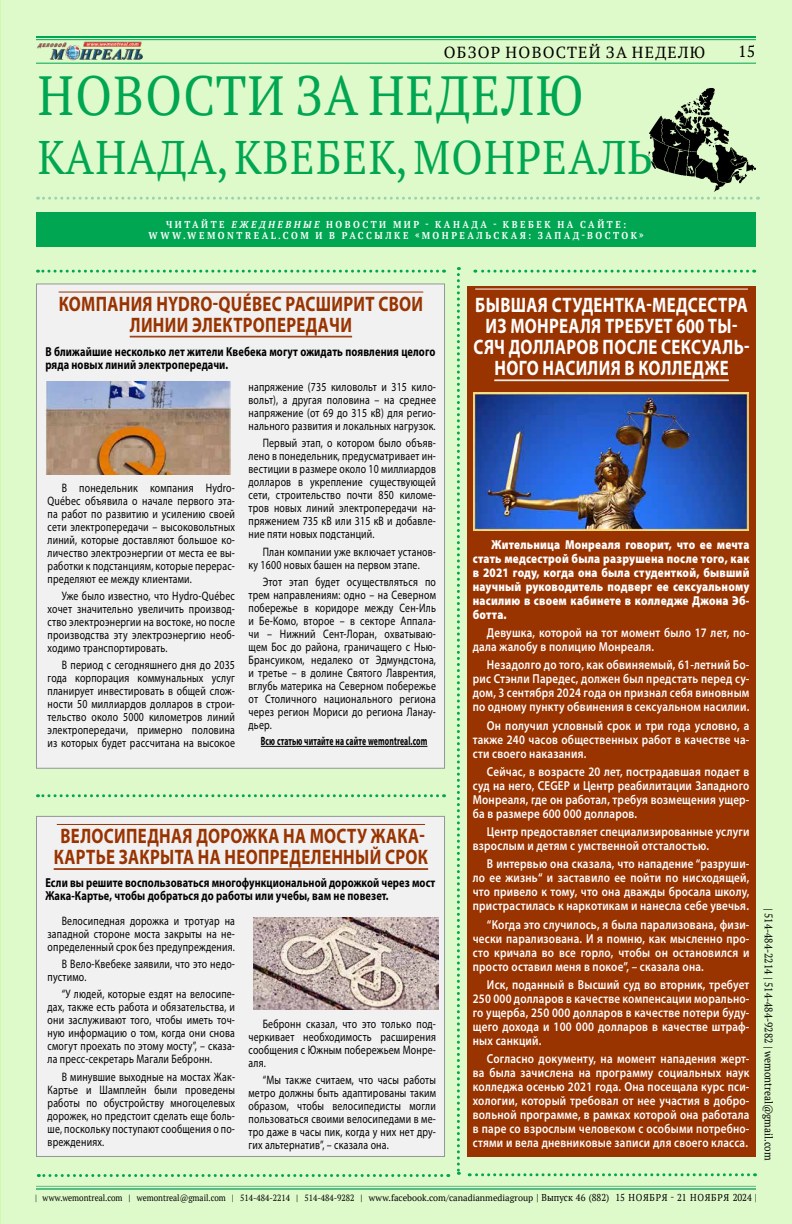
<style>
.page{position:relative;width:792px;height:1224px;background:#defaca}
.page>*{position:absolute;margin:0;border:0;box-sizing:border-box;transform-origin:0 0}
.t1{font:55px "PT Serif";letter-spacing:.03em;color:#00a651;scale:.9 1}
.t2{font:47px "PT Serif";letter-spacing:.03em;color:#00a651;scale:.9 1}
.t3{font:700 21px/21px "Myriad Pro";letter-spacing:.02em;color:#fff;text-align:center;scale:.8 1}
.t4{font:700 21px/21px "Myriad Pro";letter-spacing:.02em;color:#930;text-align:center;scale:.8 1}
.t5{font:16px "PT Serif";letter-spacing:.08em;color:#000}
.t6{font:600 13px/14px "Myriad Pro";letter-spacing:.02em;color:#fff;text-align:justify;scale:.85 1}
.t7{font:700 13px/13px "Myriad Pro";letter-spacing:.01em;color:#000;scale:.8 1}
.t8{font:900 13px/14px "Myriad Pro";letter-spacing:.02em;color:#fff;text-align:justify;scale:.85 1}
.t9{font:12.3px/13px "Myriad Pro";letter-spacing:.02em;color:#000;text-align:justify;scale:.8 1}
.t10{font:700 12px "Myriad Pro";letter-spacing:.02em;color:#000;scale:.64 1}
.t11{font:11px "PT Serif";color:#000}
.t12{font:700 10px/11px "PT Serif";letter-spacing:.28em;color:#fff;text-align:center;scale:.9 1}
.t13{font:9px "PT Serif";color:#000;scale:.9 1}
.s1{font-style:italic}
.s2{font-size:10px}
</style>
<div class="page">
<hr style="left:0;top:0;width:1px;height:1224px;background:#b1fa7d">
<img style="left:37px;top:41px;width:106px;height:20px">
<hr style="left:36px;top:63px;width:720px;height:1px;background:#00a651">
<hr style="left:36px;top:1186px;width:720px;height:1px;background:#57bd84">
<hr style="left:36px;top:1188px;width:720px;height:2px;background:#57bd84">
<hr style="left:36px;top:36px;width:720px;height:2px;background:#00a651">
<hr style="left:36px;top:39px;width:720px;height:1px;background:#00a651">
<div style="left:36px;top:283px;width:409px;height:486px;background:#f1f1f2;border:1px solid #939598"></div>
<div style="left:36px;top:816px;width:409px;height:341px;background:#f1f1f2;border:1px solid #939598"></div>
<svg style="left:37px;top:270px;width:401px;height:3px"></svg>
<svg style="left:37px;top:794px;width:401px;height:3px"></svg>
<svg style="left:475px;top:270px;width:273px;height:3px"></svg>
<svg style="left:38px;top:1174px;width:404px;height:3px"></svg>
<img style="left:648px;top:88px;width:107px;height:104px">
<svg style="left:38px;top:197px;width:721px;height:3px"></svg>
<svg style="left:457px;top:267px;width:3px;height:908px"></svg>
<div style="left:36px;top:212px;width:720px;height:35px;background:#00a651"></div>
<hr style="left:59px;top:292px;width:364px;height:1px;background:#930">
<hr style="left:130px;top:336px;width:222px;height:1px;background:#930">
<hr style="left:130px;top:337px;width:222px;height:1px;background:#930">
<hr style="left:57px;top:824px;width:368px;height:1px;background:#930">
<hr style="left:54px;top:868px;width:374px;height:1px;background:#930">
<hr style="left:54px;top:869px;width:374px;height:1px;background:#930">
<svg style="left:469px;top:1173px;width:286px;height:3px"></svg>
<div style="left:468px;top:286px;width:288px;height:871px;background:#930"></div>
<hr style="left:475px;top:289px;width:273px;height:1px;background:#fff">
<hr style="left:494px;top:380px;width:235px;height:1px;background:#fff">
<hr style="left:261px;top:746px;width:167px;height:1px;background:#000">
<img style="left:254px;top:917px;width:185px;height:93px">
<img style="left:473px;top:392px;width:276px;height:138px">
<img style="left:45px;top:382px;width:185px;height:92px">
<h3 class="t5" style="left:444px;top:42px;width:263px">ОБЗОР НОВОСТЕЙ ЗА НЕДЕЛЮ</h3>
<h1 class="t1" style="left:38px;top:60px;width:608px">НОВОСТИ ЗА НЕДЕЛЮ</h1>
<h2 class="t2" style="left:38px;top:127px;width:685px">КАНАДА, КВЕБЕК, МОНРЕАЛЬ</h2>
<p class="t12" style="left:149px;top:218px;width:552px">ЧИТАЙТЕ <span class="s1">ЕЖЕДНЕВНЫЕ</span> НОВОСТИ МИР - КАНАДА - КВЕБЕК НА САЙТЕ:<br>WWW.WEMONTREAL.COM И В РАССЫЛКЕ «МОНРЕАЛЬСКАЯ: ЗАПАД-ВОСТОК»</p>
<h3 class="t5" style="left:738px;top:41px;width:19px">15</h3>
<h3 class="t4" style="left:59px;top:292px;width:457px">КОМПАНИЯ HYDRO-QUÉBEC РАСШИРИТ СВОИ<br>ЛИНИИ ЭЛЕКТРОПЕРЕДАЧИ</h3>
<p class="t7" style="left:45px;top:345px;width:489px">В ближайшие несколько лет жители Квебека могут ожидать появления целого ряда новых линий электропередачи.</p>
<p class="t9" style="left:48px;top:481px;width:236px;text-indent:14px">В понедельник компания Hydro-Québec объявила о начале первого эта&shy;па работ по развитию и усилению своей сети электропередачи – высоковольтных линий, которые доставляют большое ко&shy;личество электроэнергии от места ее вы&shy;работки к подстанциям, которые перерас&shy;пределяют ее между клиентами.</p>
<p class="t9" style="left:48px;top:589px;width:236px;text-indent:14px">Уже было известно, что Hydro-Québec хочет значительно увеличить производ&shy;ство электроэнергии на востоке, но после производства эту электроэнергию необ&shy;ходимо транспортировать.</p>
<p class="t9" style="left:48px;top:659px;width:236px;text-indent:14px">В период с сегодняшнего дня до 2035 года корпорация коммунальных услуг планирует инвестировать в общей слож&shy;ности 50 миллиардов долларов в строи&shy;тельство около 5000 километров линий электропередачи, примерно половина из которых будет рассчитана на высокое</p>
<p class="t9" style="left:249px;top:380px;width:236px">напряжение (735 киловольт и 315 кило&shy;вольт), а другая половина – на среднее напряжение (от 69 до 315 кВ) для регио&shy;нального развития и локальных нагрузок.</p>
<p class="t9" style="left:249px;top:436px;width:236px;text-indent:14px">Первый этап, о котором было объяв&shy;лено в понедельник, предусматривает ин&shy;вестиции в размере около 10 миллиардов долларов в укрепление существующей сети, строительство почти 850 киломе&shy;тров новых линий электропередачи на&shy;пряжением 735 кВ или 315 кВ и добавле&shy;ние пяти новых подстанций.</p>
<p class="t9" style="left:249px;top:545px;width:236px;text-indent:14px">План компании уже включает установ&shy;ку 1600 новых башен на первом этапе.</p>
<p class="t9" style="left:249px;top:575px;width:236px;text-indent:14px">Этот этап будет осуществляться по трем направлениям: одно – на Северном побережье в коридоре между Сен-Иль и Бе-Комо, второе – в секторе Аппала&shy;чи – Нижний Сент-Лоран, охватываю&shy;щем Бос до района, граничащего с Нью-Брансуиком, недалеко от Эдмундстона, и третье – в долине Святого Лаврентия, вглубь материка на Северном побережье от Столичного национального региона через регион Мориси до региона Ланау&shy;дьер.</p>
<p class="t10" style="left:261px;top:733px;width:262px">Всю статью читайте на сайте wemontreal.com</p>
<h3 class="t4" style="left:54px;top:825px;width:469px">ВЕЛОСИПЕДНАЯ ДОРОЖКА НА МОСТУ ЖАКА-<br>КАРТЬЕ ЗАКРЫТА НА НЕОПРЕДЕЛЕННЫЙ СРОК</h3>
<p class="t7" style="left:45px;top:876px;width:489px">Если вы решите воспользоваться многофункциональной дорожкой через мост<br>Жака-Картье, чтобы добраться до работы или учебы, вам не повезет.</p>
<p class="t9" style="left:48px;top:914px;width:236px;text-indent:14px">Велосипедная дорожка и тротуар на западной стороне моста закрыты на не&shy;определенный срок без предупреждения.</p>
<p class="t9" style="left:48px;top:957px;width:236px;text-indent:14px">В Вело-Квебеке заявили, что это недо&shy;пустимо.</p>
<p class="t9" style="left:48px;top:988px;width:236px;text-indent:14px">“У людей, которые ездят на велосипе&shy;дах, также есть работа и обязательства, и они заслуживают того, чтобы иметь точ&shy;ную информацию о том, когда они снова смогут проехать по этому мосту”, – сказа&shy;ла пресс-секретарь Магали Бебронн.</p>
<p class="t9" style="left:48px;top:1070px;width:236px;text-indent:14px">В минувшие выходные на мостах Жак-Картье и Шамплейн были проведены работы по обустройству многоцелевых дорожек, но предстоит сделать еще боль&shy;ше, поскольку поступают сообщения о по&shy;вреждениях.</p>
<p class="t9" style="left:249px;top:1017px;width:236px;text-indent:14px">Бебронн сказал, что это только под&shy;черкивает необходимость расширения сообщения с Южным побережьем Монре&shy;аля.</p>
<p class="t9" style="left:249px;top:1073px;width:236px;text-indent:14px">“Мы также считаем, что часы работы метро должны быть адаптированы таким образом, чтобы велосипедисты могли пользоваться своими велосипедами в ме&shy;тро даже в часы пик, когда у них нет дру&shy;гих альтернатив”, – сказала она.</p>
<h3 class="t3" style="left:474px;top:294px;width:347px">БЫВШАЯ СТУДЕНТКА-МЕДСЕСТРА<br>ИЗ МОНРЕАЛЯ ТРЕБУЕТ 600 ТЫ-<br>СЯЧ ДОЛЛАРОВ ПОСЛЕ СЕКСУАЛЬ-<br>НОГО НАСИЛИЯ В КОЛЛЕДЖЕ</h3>
<p class="t8" style="left:473px;top:538px;width:327px;text-indent:19px">Жительница Монреаля говорит, что ее мечта стать медсестрой была разрушена после того, как в 2021 году, когда она была студенткой, бывший научный руководитель подверг ее сексуальному насилию в своем кабинете в колледже Джона Эб&shy;ботта.</p>
<p class="t6" style="left:473px;top:625px;width:327px;text-indent:14px">Девушка, которой на тот момент было 17 лет, по&shy;дала жалобу в полицию Монреаля.</p>
<p class="t6" style="left:473px;top:658px;width:327px;text-indent:14px">Незадолго до того, как обвиняемый, 61-летний Бо&shy;рис Стэнли Паредес, должен был предстать перед су&shy;дом, 3 сентября 2024 года он признал себя виновным по одному пункту обвинения в сексуальном насилии.</p>
<p class="t6" style="left:473px;top:718px;width:327px;text-indent:14px">Он получил условный срок и три года условно, а также 240 часов общественных работ в качестве ча&shy;сти своего наказания.</p>
<p class="t6" style="left:473px;top:764px;width:327px;text-indent:14px">Сейчас, в возрасте 20 лет, пострадавшая подает в суд на него, CEGEP и Центр реабилитации Западного Монреаля, где он работал, требуя возмещения ущер&shy;ба в размере 600 000 долларов.</p>
<p class="t6" style="left:473px;top:824px;width:327px;text-indent:14px">Центр предоставляет специализированные услуги взрослым и детям с умственной отсталостью.</p>
<p class="t6" style="left:473px;top:857px;width:327px;text-indent:14px">В интервью она сказала, что нападение “разруши&shy;ло ее жизнь“ и заставило ее пойти по нисходящей, что привело к тому, что она дважды бросала школу, пристрастилась к наркотикам и нанесла себе увечья.</p>
<p class="t6" style="left:473px;top:917px;width:327px;text-indent:14px">“Когда это случилось, я была парализована, физи&shy;чески парализована. И я помню, как мысленно про&shy;сто кричала во все горло, чтобы он остановился и просто оставил меня в покое”, – сказала она.</p>
<p class="t6" style="left:473px;top:977px;width:327px;text-indent:14px">Иск, поданный в Высший суд во вторник, требует 250 000 долларов в качестве компенсации морально&shy;го ущерба, 250 000 долларов в качестве потери буду&shy;щего дохода и 100 000 долларов в качестве штраф&shy;ных санкций.</p>
<p class="t6" style="left:473px;top:1051px;width:327px;text-indent:14px">Согласно документу, на момент нападения жерт&shy;ва была зачислена на программу социальных наук колледжа осенью 2021 года. Она посещала курс пси&shy;хологии, который требовал от нее участия в добро&shy;вольной программе, в рамках которой она работала в паре со взрослым человеком с особыми потребно&shy;стями и вела дневниковые записи для своего класса.</p>
<h3 class="t3" style="left:487px;top:649px;width:317px">РЕБЕНОК ИЗ ОНТАРИО УМЕР ОТ<br>БЕШЕНСТВА ПОСЛЕ НОЧНОГО<br>УКУСА ЛЕТУЧЕЙ МЫШИ</h3>
<p class="t11" style="left:776px;top:908px;width:254px;rotate:90deg">| 514-484-2214 | 514-484-9282 | wemontreal@gmail.com</p>
<p class="t13" style="left:35px;top:1192px;width:804px">| www.wemontreal.com | wemontreal@gmail.com | 514-484-2214 | 514-484-9282 | www.facebook.com/canadianmediagroup <span class="s2">| Выпуск 46 (882) 15 НОЯБРЯ - 21 НОЯБРЯ 2024 |</span></p>
</div>
